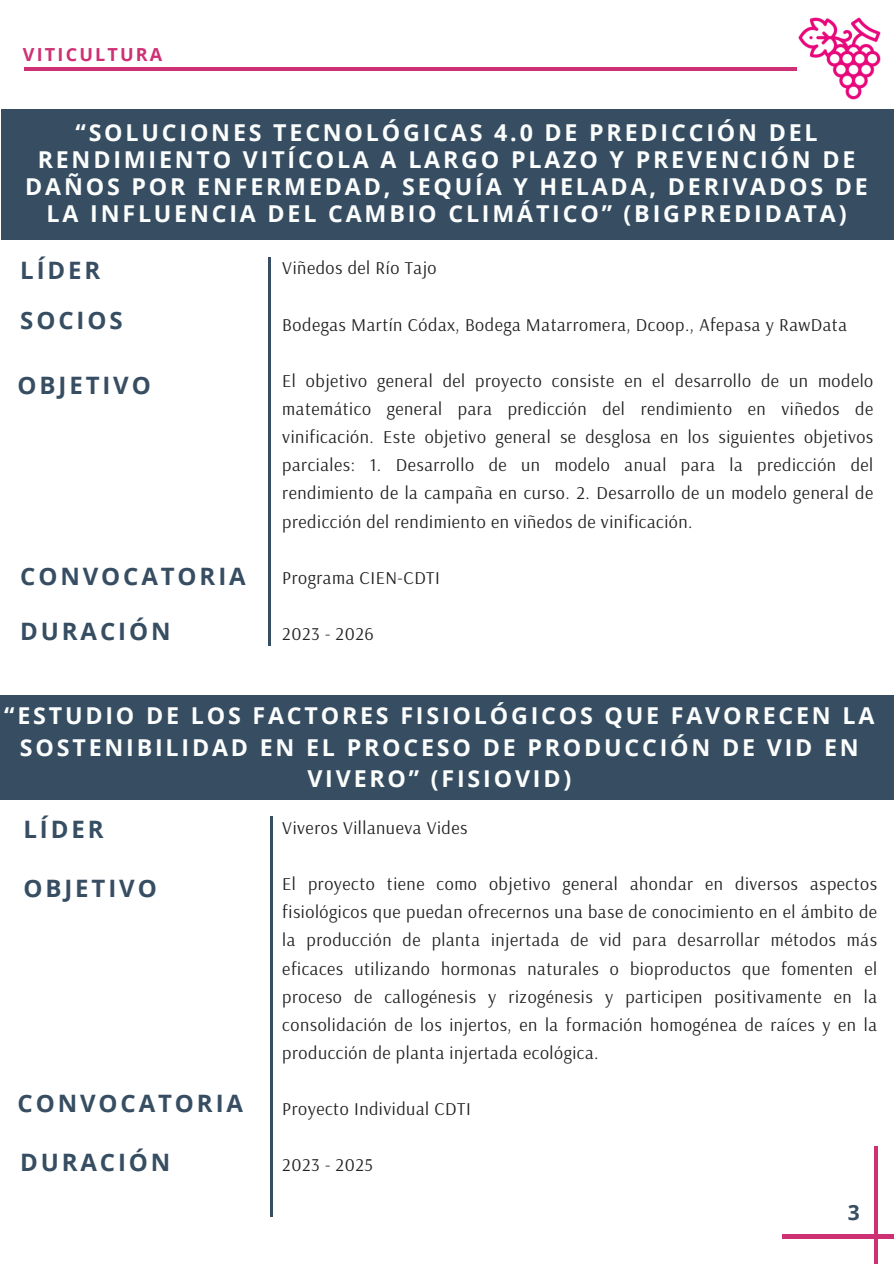
<style>
.page{position:relative;width:894px;height:1264px;background:#fff}
.page>*{position:absolute;margin:0;border:0;box-sizing:border-box;transform-origin:0 0}
.t1{font:700 24px "Open Sans";letter-spacing:.12em;color:#364d62}
.t2{font:700 23.25px/27px "Open Sans";letter-spacing:.12em;color:#fcfefd;text-align:center}
.t3{font:700 21px "Open Sans";color:#364d62}
.t4{font:18px/28.2px "Arsenal";letter-spacing:.03em;color:#222;text-align:justify}
.t5{font:700 18px "Open Sans";letter-spacing:.12em;color:#ce3074}
</style>
<div class="page">
<hr style="left:24px;top:67px;width:772px;height:3px;background:#ce3074">
<img style="left:785px;top:17px;width:108px;height:93px">
<div style="left:1px;top:110px;width:892px;height:130px;background:#364d62"></div>
<hr style="left:268px;top:257px;width:2px;height:388px;background:#364d62">
<svg style="left:873px;top:1146px;width:4px;height:117px"></svg>
<hr style="left:782px;top:1234px;width:111px;height:4px;background:#ce3074">
<div style="left:0;top:695px;width:893px;height:104px;background:#364d62"></div>
<hr style="left:270px;top:815px;width:2px;height:401px;background:#364d62">
<p class="t5" style="left:23px;top:42px;width:141px">VITICULTURA</p>
<p class="t2" style="left:25px;top:118px;width:843px">“SOLUCIONES TECNOLÓGICAS 4.0 DE PREDICCIÓN DEL RENDIMIENTO VITÍCOLA A LARGO PLAZO Y PREVENCIÓN DE DAÑOS POR ENFERMEDAD, SEQUÍA Y HELADA, DERIVADOS DE LA INFLUENCIA DEL CAMBIO CLIMÁTICO” (BIGPREDIDATA)</p>
<p class="t4" style="left:282px;top:253px;width:156px">Viñedos del Río Tajo</p>
<p class="t4" style="left:282px;top:310px;width:566px">Bodegas Martín Códax, Bodega Matarromera, Dcoop., Afepasa y RawData</p>
<p class="t4" style="left:282px;top:366px;width:592px">El objetivo general del proyecto consiste en el desarrollo de un modelo matemático general para predicción del rendimiento en viñedos de vinificación. Este objetivo general se desglosa en los siguientes objetivos parciales: 1. Desarrollo de un modelo anual para la predicción del rendimiento de la campaña en curso. 2. Desarrollo de un modelo general de predicción del rendimiento en viñedos de vinificación.</p>
<p class="t4" style="left:282px;top:563px;width:159px">Programa CIEN-CDTI</p>
<p class="t4" style="left:282px;top:619px;width:93px">2023 - 2026</p>
<h1 class="t1" style="left:20px;top:254px;width:82px">LÍDER</h1>
<h1 class="t1" style="left:20px;top:303px;width:104px">SOCIOS</h1>
<h1 class="t1" style="left:17px;top:368px;width:135px">OBJETIVO</h1>
<h1 class="t1" style="left:20px;top:559px;width:227px">CONVOCATORIA</h1>
<h1 class="t1" style="left:20px;top:614px;width:152px">DURACIÓN</h1>
<p class="t2" style="left:4px;top:699px;width:871px;line-height:31.5px">“ESTUDIO DE LOS FACTORES FISIOLÓGICOS QUE FAVORECEN LA<br>SOSTENIBILIDAD EN EL PROCESO DE PRODUCCIÓN DE VID EN<br>VIVERO” (FISIOVID)</p>
<h1 class="t1" style="left:23px;top:812px;width:82px">LÍDER</h1>
<p class="t4" style="left:282px;top:813px;width:187px">Viveros Villanueva Vides</p>
<h1 class="t1" style="left:23px;top:870px;width:135px">OBJETIVO</h1>
<h1 class="t1" style="left:17px;top:1086px;width:227px">CONVOCATORIA</h1>
<h1 class="t1" style="left:20px;top:1145px;width:152px">DURACIÓN</h1>
<p class="t4" style="left:282px;top:869px;width:596px">El proyecto tiene como objetivo general ahondar en diversos aspectos fisiológicos que puedan ofrecernos una base de conocimiento en el ámbito de la producción de planta injertada de vid para desarrollar métodos más eficaces utilizando hormonas naturales o bioproductos que fomenten el proceso de callogénesis y rizogénesis y participen positivamente en la consolidación de los injertos, en la formación homogénea de raíces y en la producción de planta injertada ecológica.</p>
<p class="t4" style="left:282px;top:1094px;width:190px">Proyecto Individual CDTI</p>
<p class="t4" style="left:282px;top:1150px;width:92px">2023 - 2025</p>
<p class="t3" style="left:847px;top:1197px;width:13px">3</p>
</div>
